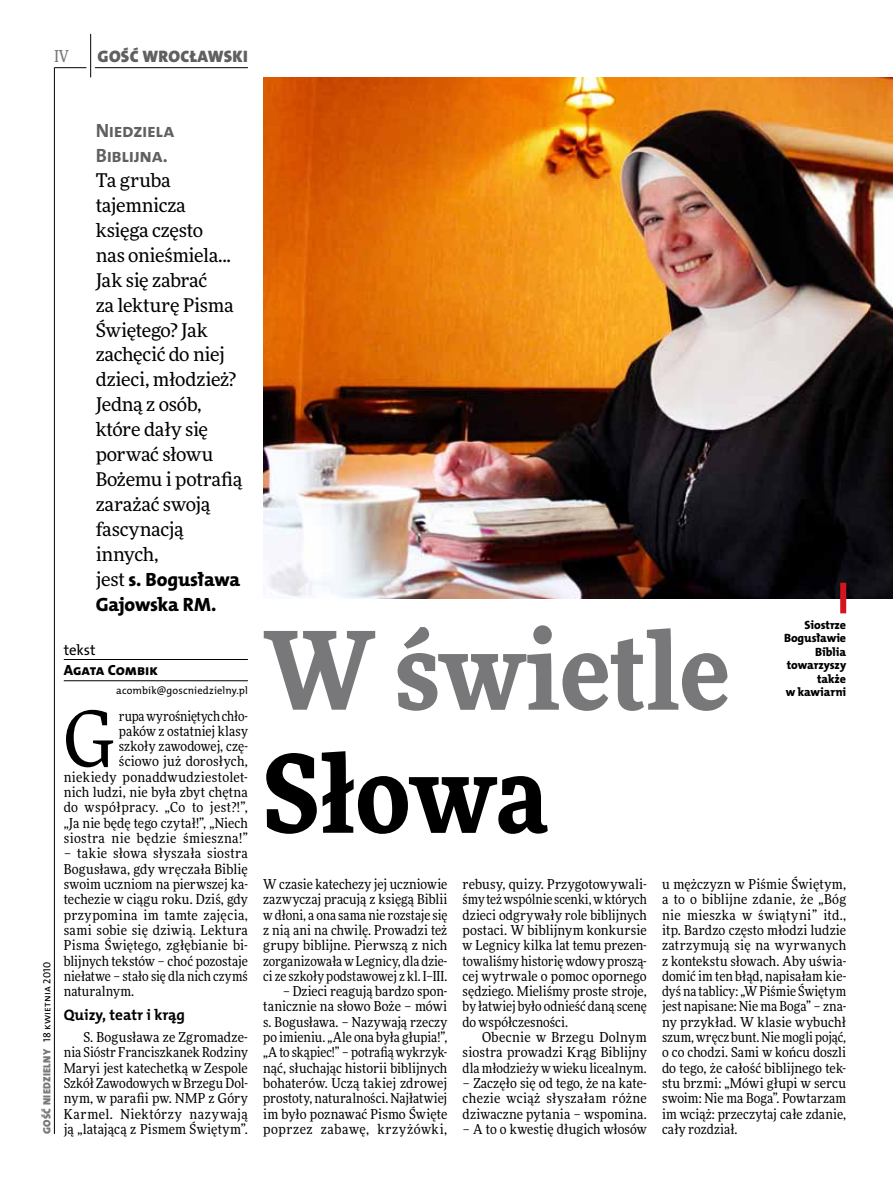
<style>
.page{position:relative;width:893px;height:1191px;background:#fff}
.page>*{position:absolute;margin:0;border:0;box-sizing:border-box;transform-origin:0 0}
.t1{font:900 108px "Freeday Narrow";color:#787779}
.t2{font:900 108px "Freeday Narrow";color:#000}
.t3{font:76.95px "Freeday Narrow News";color:#000}
.t4{font:19.35px/24.9px "The Mix HP8 Ex Bld";letter-spacing:-.01em;color:#000}
.t5{font:19.35px/24.9px "The Mix HP7 Bld";letter-spacing:-.02em;color:#616061}
.t6{font:18.9px/24.9px "Freeday News";letter-spacing:-.015em;color:#000}
.t7{font:16.65px "The Mix HP9 Blk";letter-spacing:.02em;color:#616061}
.t8{font:500 16.5px "Freeday Narrow";color:#787779;scale:.9 1}
.t9{font:15.3px "The Mix HP7 Bld";color:#000}
.t10{font:14.85px "The Mix HP8 Ex Bld";letter-spacing:-.005em;color:#000}
.t11{font:14.85px "The Mix HP5 Plain";color:#000}
.t12{font:13.65px/15.3px "Freeday Narrow News";letter-spacing:.01em;color:#000;text-align:justify}
.t13{font:12px/13.5px "The Mix HP8 Ex Bld";letter-spacing:-.005em;color:#000;text-align:right}
.t14{font:10.5px "The Mix HP9 Blk";letter-spacing:.025em;color:#787779}
.t15{font:10.5px "The Mix HP5 Plain";letter-spacing:.005em;color:#000}
.s1{font-family:"The Mix HP5 Plain";color:#000}
.s2{font-family:"Freeday News";font-size:18.9px}
</style>
<div class="page">
<hr style="left:54px;top:67px;width:1px;height:1067px;background:#000">
<hr style="left:90px;top:34px;width:1px;height:43px;background:#000">
<hr style="left:54px;top:67px;width:32px;height:1px;background:#000">
<hr style="left:95px;top:67px;width:153px;height:1px;background:#000">
<hr style="left:64px;top:659px;width:184px;height:1px;background:#000">
<hr style="left:64px;top:680px;width:184px;height:1px;background:#000">
<img style="left:263px;top:77px;width:630px;height:521px">
<div style="left:840px;top:583px;width:6px;height:30px;background:#d3151f"></div>
<p class="t8" style="left:54px;top:46px;width:17px">IV</p>
<p class="t7" style="left:98px;top:46px;width:152px">GOŚĆ WROCŁAWSKI</p>
<p class="t14" style="left:40px;top:1134px;width:173px;rotate:-90deg">GOŚĆ NIEDZIELNY <span class="s1">18 kwietnia 2010</span></p>
<h3 class="t5" style="left:96px;top:118px;width:80px">Niedziela<br>Biblijna.</h3>
<h3 class="t6" style="left:96px;top:168px;width:148px">Ta gruba tajemnicza księga często<br>nas onieśmiela...<br>Jak się zabrać<br>za lekturę Pisma<br>Świętego? Jak zachęcić do niej dzieci, młodzież?<br>Jedną z osób, które dały się porwać słowu<br>Bożemu i potrafią zarażać swoją fascynacją innych,</h3>
<h3 class="t4" style="left:96px;top:567px;width:146px"><span class="s2">jest</span> s. Bogusława<br>Gajowska RM.</h3>
<p class="t11" style="left:64px;top:640px;width:33px">tekst</p>
<p class="t10" style="left:64px;top:660px;width:96px">Agata Combik</p>
<p class="t15" style="left:116px;top:683px;width:133px">acombik@goscniedzielny.pl</p>
<h2 class="t3" style="left:64px;top:691px;width:52px">G</h2>
<p class="t12" style="left:64px;top:708px;width:186px;text-align:right">rupa wyrośniętych chło-<br>paków z ostatniej klasy<br>szkoły zawodowej, czę-<br>ściowo już dorosłych, niekiedy ponaddwudziestolet&shy;nich ludzi, nie była zbyt chętna do współpracy. „Co to jest?!”, „Ja nie będę tego czytał!”, „Niech siostra nie będzie śmieszna!”</p>
<p class="t12" style="left:64px;top:845px;width:186px">– takie słowa słyszała siostra Bogusława, gdy wręczała Biblię swoim uczniom na pierwszej ka&shy;techezie w ciągu roku. Dziś, gdy przypomina im tamte zajęcia, sami sobie się dziwią. Lektura Pisma Świętego, zgłębianie bi&shy;blijnych tekstów – choć pozostaje niełatwe – stało się dla nich czymś naturalnym.</p>
<p class="t9" style="left:64px;top:1005px;width:123px">Quizy, teatr i krąg</p>
<p class="t12" style="left:64px;top:1029px;width:186px;text-indent:20px">S. Bogusława ze Zgromadze&shy;nia Sióstr Franciszkanek Rodziny Maryi jest katechetką w Zespole Szkół Zawodowych w Brzegu Dol&shy;nym, w parafii pw. NMP z Góry Karmel. Niektórzy nazywają ją „latającą z Pismem Świętym”.</p>
<h1 class="t1" style="left:263px;top:600px;width:468px">W świetle</h1>
<h1 class="t2" style="left:263px;top:723px;width:286px">Słowa</h1>
<p class="t13" style="left:784px;top:618px;width:64px">Siostrze<br>Bogusławie<br>Biblia towarzyszy także<br>w kawiarni</p>
<p class="t12" style="left:263px;top:876px;width:186px">W czasie katechezy jej uczniowie zazwyczaj pracują z księgą Biblii w dłoni, a ona sama nie rozstaje się z nią ani na chwilę. Prowadzi też grupy biblijne. Pierwszą z nich zorganizowała w Legnicy, dla dzie&shy;ci ze szkoły podstawowej z kl. I–III.</p>
<p class="t12" style="left:263px;top:983px;width:186px;text-indent:20px">– Dzieci reagują bardzo spon&shy;tanicznie na słowo Boże – mówi s. Bogusława. – Nazywają rzeczy po imieniu. „Ale ona była głupia!”, „A to skąpiec!” – potrafią wykrzyk&shy;nąć, słuchając historii biblijnych bohaterów. Uczą takiej zdrowej prostoty, naturalności. Najłatwiej im było poznawać Pismo Święte poprzez zabawę, krzyżówki,</p>
<p class="t12" style="left:463px;top:876px;width:186px">rebusy, quizy. Przygotowywali&shy;śmy też wspólnie scenki, w których dzieci odgrywały role biblijnych postaci. W biblijnym konkursie w Legnicy kilka lat temu prezen&shy;towaliśmy historię wdowy proszą&shy;cej wytrwale o pomoc opornego sędziego. Mieliśmy proste stroje, by łatwiej było odnieść daną scenę do współczesności.</p>
<p class="t12" style="left:463px;top:1029px;width:186px;text-indent:20px">Obecnie w Brzegu Dolnym siostra prowadzi Krąg Biblijny dla młodzieży w wieku licealnym.</p>
<p class="t12" style="left:463px;top:1075px;width:186px">– Zaczęło się od tego, że na kate&shy;chezie wciąż słyszałam różne dziwaczne pytania – wspomina.</p>
<p class="t12" style="left:463px;top:1121px;width:186px">– A to o kwestię długich włosów</p>
<p class="t12" style="left:662px;top:876px;width:186px">u mężczyzn w Piśmie Świętym, a to o biblijne zdanie, że „Bóg nie mieszka w świątyni” itd., itp. Bardzo często młodzi ludzie zatrzymują się na wyrwanych z kontekstu słowach. Aby uświa&shy;domić im ten błąd, napisałam kie&shy;dyś na tablicy: „W Piśmie Świętym jest napisane: Nie ma Boga” – zna&shy;ny przykład. W klasie wybuchł szum, wręcz bunt. Nie mogli pojąć, o co chodzi. Sami w końcu doszli do tego, że całość biblijnego tek&shy;stu brzmi: „Mówi głupi w sercu swoim: Nie ma Boga”. Powtarzam im wciąż: przeczytaj całe zdanie, cały rozdział.</p>
</div>
